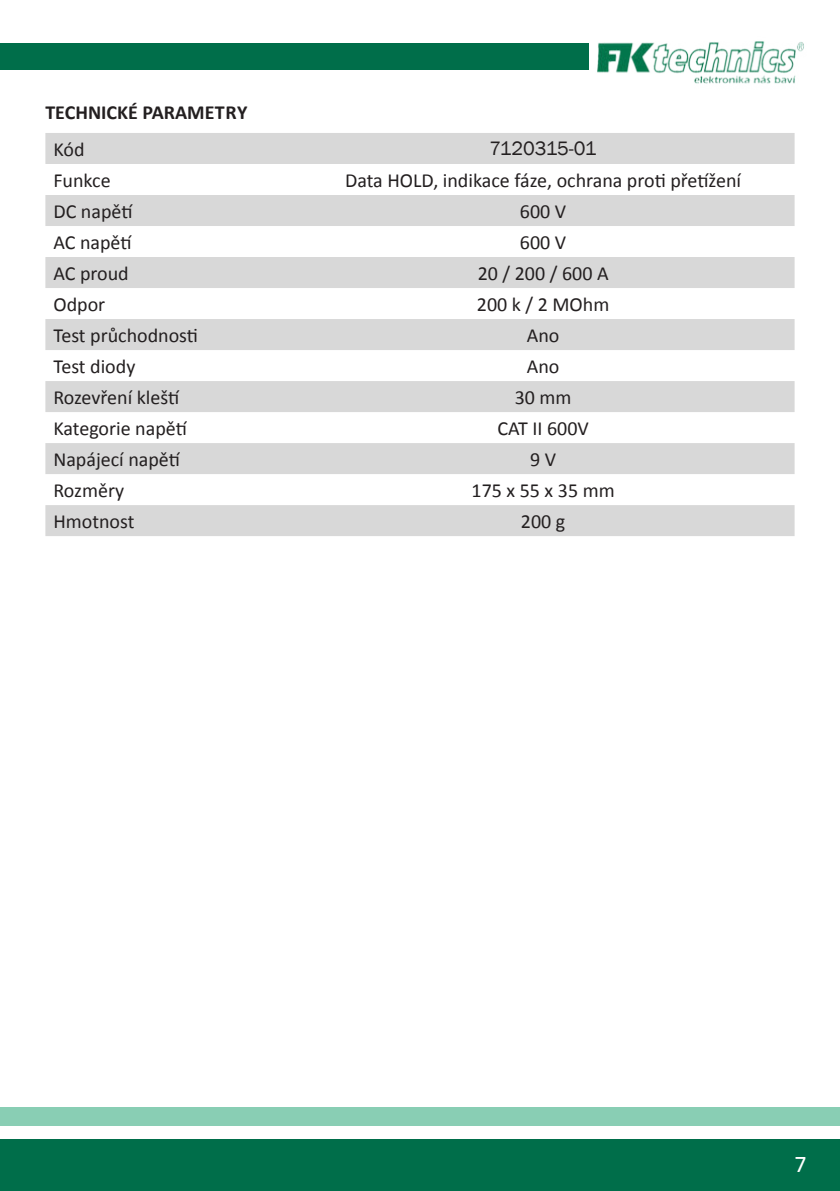
<style>
.page{position:relative;width:840px;height:1191px;background:#fff}
.page>*{position:absolute;margin:0;border:0;box-sizing:border-box;transform-origin:0 0}
.t1{font:24px "Calibri";color:#fff}
.t2{font:20px "Calibri";color:#231f20}
.t3{font:700 20px "Calibri";color:#231f20}
.t4{font:20px "Franklin Gothic";letter-spacing:-.015em;color:#231f20}
</style>
<div class="page">
<div style="left:0;top:44px;width:587px;height:26px;background:#006e4a"></div>
<img style="left:588px;top:41px;width:216px;height:43px">
<div style="left:0;top:1140px;width:839px;height:51px;background:#006e4a"></div>
<div style="left:0;top:1107px;width:839px;height:18px;background:#89ceb4"></div>
<svg style="left:45px;top:133px;width:749px;height:403px;fill:#d8d8d8"></svg>
<p class="t3" style="left:45px;top:100px;width:204px">TECHNICKÉ PARAMETRY</p>
<p class="t2" style="left:53px;top:137px;width:33px">Kód</p>
<p class="t4" style="left:489px;top:136px;width:108px">7120315-01</p>
<p class="t2" style="left:53px;top:168px;width:59px">Funkce</p>
<p class="t2" style="left:345px;top:168px;width:397px">Data HOLD, indikace fáze, ochrana proti přetížení</p>
<p class="t2" style="left:53px;top:199px;width:81px">DC napětí</p>
<p class="t2" style="left:519px;top:199px;width:48px">600 V</p>
<p class="t2" style="left:53px;top:230px;width:80px">AC napětí</p>
<p class="t2" style="left:519px;top:230px;width:48px">600 V</p>
<p class="t2" style="left:53px;top:261px;width:77px">AC proud</p>
<p class="t2" style="left:477px;top:261px;width:132px">20 / 200 / 600 A</p>
<p class="t2" style="left:53px;top:292px;width:53px">Odpor</p>
<p class="t2" style="left:476px;top:292px;width:134px">200 k / 2 MOhm</p>
<p class="t2" style="left:53px;top:323px;width:146px">Test průchodnosti</p>
<p class="t2" style="left:526px;top:323px;width:34px">Ano</p>
<p class="t2" style="left:53px;top:354px;width:83px">Test diody</p>
<p class="t2" style="left:526px;top:354px;width:34px">Ano</p>
<p class="t2" style="left:53px;top:385px;width:127px">Rozevření kleští</p>
<p class="t2" style="left:514px;top:385px;width:58px">30 mm</p>
<p class="t2" style="left:53px;top:416px;width:135px">Kategorie napětí</p>
<p class="t2" style="left:497px;top:416px;width:93px">CAT II 600V</p>
<p class="t2" style="left:53px;top:447px;width:128px">Napájecí napětí</p>
<p class="t2" style="left:530px;top:447px;width:27px">9 V</p>
<p class="t2" style="left:53px;top:478px;width:72px">Rozměry</p>
<p class="t2" style="left:471px;top:478px;width:144px">175 x 55 x 35 mm</p>
<p class="t2" style="left:53px;top:509px;width:83px">Hmotnost</p>
<p class="t2" style="left:520px;top:509px;width:46px">200 g</p>
<p class="t1" style="left:794px;top:1149px;width:14px">7</p>
</div>
